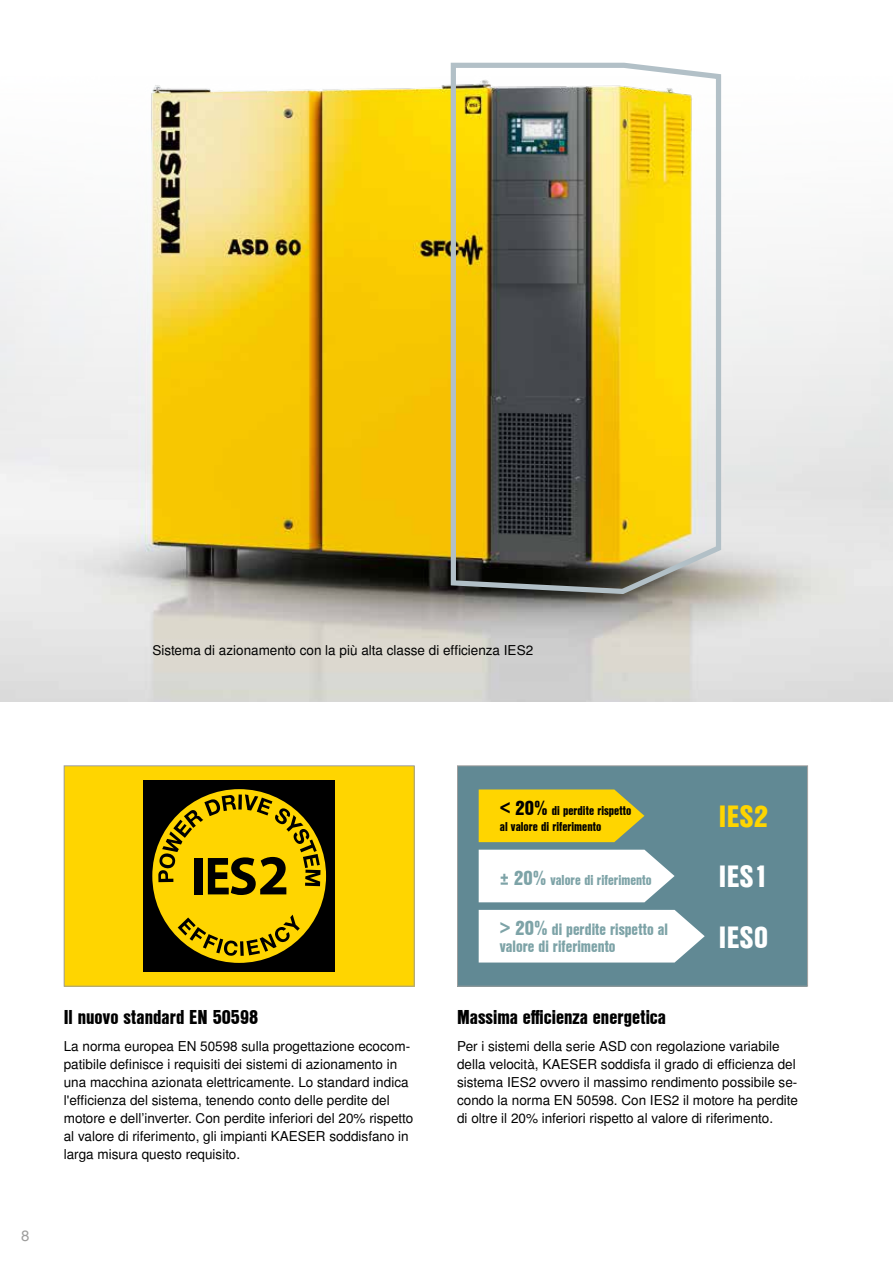
<style>
.page{position:relative;width:893px;height:1263px;background:#fff}
.page>*{position:absolute;margin:0;border:0;box-sizing:border-box;transform-origin:0 0}
.t1{font:29.85px/60.4px "Nimbus San L Bla Con";letter-spacing:.015em;color:#fff}
.t2{font:29.85px "Nimbus San L Bla Con";color:#ffd500}
.t3{font:19.5px "Nimbus San L Bla Con";color:#000}
.t4{font:15.9px/17.4px "Nimbus San L Bla Con";color:#7da3a7}
.t5{font:15px "Nimbus San L";color:#9d9d9c}
.t6{font:13.95px "Nimbus San L Bla Con";color:#7da3a7}
.t7{font:13.5px/18px "Nimbus San L";color:#000}
.t8{font:12.45px/16.5px "Nimbus San L Bla Con";color:#000}
.s1{font-size:19.95px}
</style>
<div class="page">
<div style="left:457px;top:766px;width:350px;height:220px;background:#618994"></div>
<div style="left:479px;top:910px;width:226px;height:52px;background:#fff"></div>
<svg style="left:479px;top:850px;width:196px;height:52px;background:#f3f6f6"></svg>
<svg style="left:479px;top:789px;width:165px;height:53px;background:#efcd0e"></svg>
<div style="left:457px;top:765px;width:351px;height:221px;border:1px solid #9d9d9c"></div>
<img style="left:0;top:85px;width:893px;height:617px">
<div style="left:64px;top:766px;width:350px;height:220px;background:#ffd500"></div>
<div style="left:144px;top:780px;width:191px;height:192px;background:#000"></div>
<div style="left:152px;top:789px;width:174px;height:174px;background:#ffd500;border-radius:50%"></div>
<svg style="left:178px;top:915px;width:122px;height:41px"></svg>
<svg style="left:158px;top:794px;width:162px;height:101px"></svg>
<div style="left:64px;top:765px;width:351px;height:221px;border:1px solid #9d9d9c"></div>
<svg style="left:448px;top:62px;width:276px;height:535px;background:#b4a349"></svg>
<p class="t7" style="left:152px;top:642px;width:382px">Sistema di azionamento con la più alta classe di efficienza IES2</p>
<p class="t5" style="left:21px;top:1226px;width:10px">8</p>
<h2 class="t3" style="left:64px;top:1003px;width:196px">Il nuovo standard EN 50598</h2>
<p class="t7" style="left:64px;top:1038px;width:351px">La norma europea EN 50598 sulla progettazione ecocom&shy;patibile definisce i requisiti dei sistemi di azionamento in una macchina azionata elettricamente. Lo standard indica l'efficienza del sistema, tenendo conto delle perdite del motore e dell’inverter. Con perdite inferiori del 20% rispetto al valore di riferimento, gli impianti KAESER soddisfano in larga misura questo requisito.</p>
<p class="t8" style="left:500px;top:801px;width:133px"><span class="s1">&lt; 20%</span> di perdite rispetto al valore di riferimento</p>
<p class="t6" style="left:500px;top:869px;width:153px"><span class="s1">± 20%</span> valore di riferimento</p>
<p class="t4" style="left:500px;top:919px;width:169px"><span class="s1">&gt; 20%</span> di perdite rispetto al valore di riferimento</p>
<h1 class="t2" style="left:719px;top:793px;width:51px">IES2</h1>
<h1 class="t1" style="left:719px;top:845px;width:51px">IES1<br>IES0</h1>
<h2 class="t3" style="left:457px;top:1003px;width:210px">Massima efficienza energetica</h2>
<p class="t7" style="left:457px;top:1038px;width:342px">Per i sistemi della serie ASD con regolazione variabile della velocità, KAESER soddisfa il grado di efficienza del sistema IES2 ovvero il massimo rendimento possibile se&shy;condo la norma EN 50598. Con IES2 il motore ha perdite di oltre il 20% inferiori rispetto al valore di riferimento.</p>
</div>
